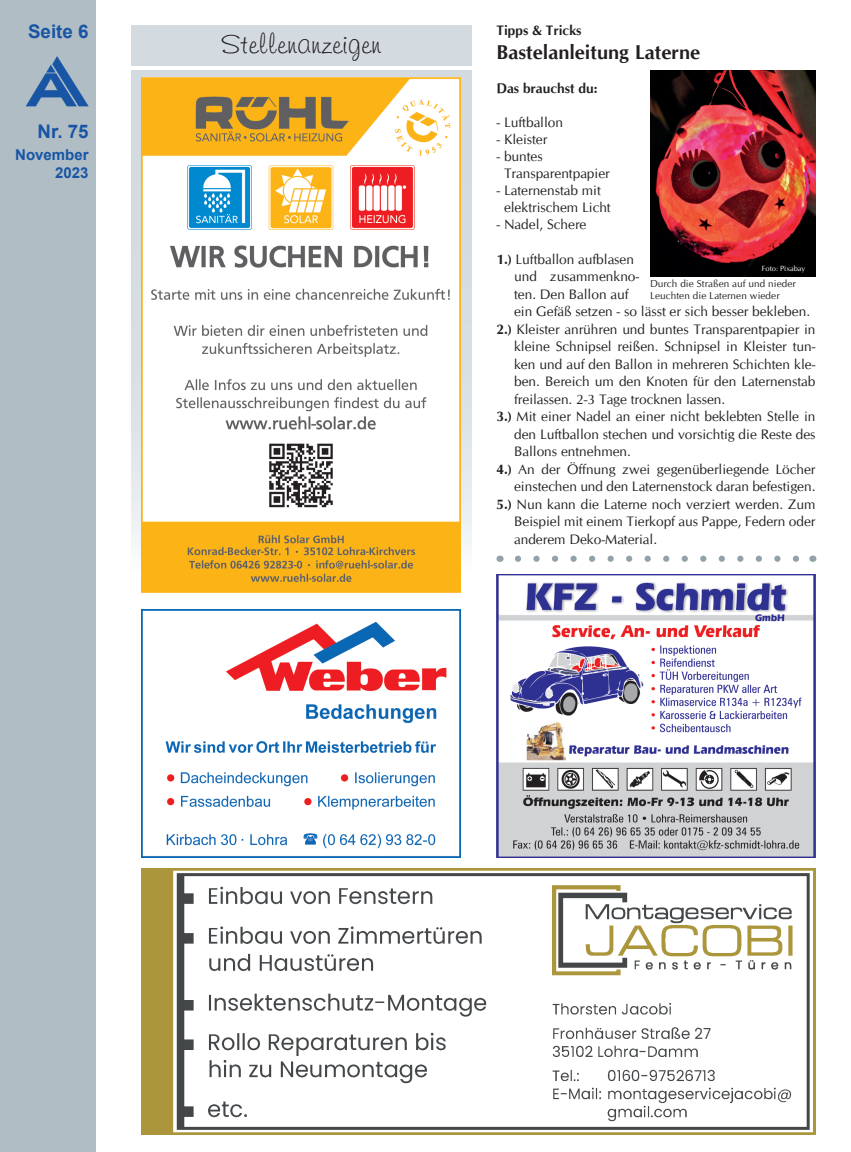
<style>
.page{position:relative;width:851px;height:1152px;background:#fff}
.page>*{position:absolute;margin:0;border:0;box-sizing:border-box;transform-origin:0 0}
.t1{font:30px "Helmsley";color:#231f20}
.t2{font:700 20px "CG Omega";color:#231f20}
.t3{font:700 18.75px "Arial";color:#1855a5}
.t4{font:700 15px/18px "Arial";color:#1855a5;text-align:right}
.t5{font:13.75px/17px "CG Omega";color:#231f20}
.t6{font:700 13.75px "CG Omega";color:#231f20}
.t7{font:10px/12px "CG Omega";letter-spacing:.01em;color:#231f20}
.t8{font:7.5px "CG Omega";color:#fff}
.s1{font-weight:700}
</style>
<div class="page">
<div style="left:0;top:0;width:96px;height:1152px;background:#b0bdc4"></div>
<svg style="left:26px;top:56px;width:63px;height:50px"></svg>
<img style="left:496px;top:574px;width:319px;height:283px">
<svg style="left:518px;top:555px;width:281px;height:7px"></svg>
<img style="left:650px;top:70px;width:165px;height:206px">
<img style="left:141px;top:868px;width:674px;height:266px">
<svg style="left:131px;top:70px;width:340px;height:509px;background:#dfdbca"></svg>
<div style="left:131px;top:25px;width:340px;height:42px;background:#d3dbe0"></div>
<img style="left:142px;top:78px;width:319px;height:514px">
<img style="left:142px;top:609px;width:319px;height:248px">
<h3 class="t3" style="left:28px;top:19px;width:62px">Seite 6</h3>
<h3 class="t3" style="left:38px;top:118px;width:53px">Nr. 75</h3>
<p class="t4" style="left:15px;top:146px;width:75px">November<br>2023</p>
<h1 class="t1" style="left:221px;top:25px;width:162px">Stellenanzeigen</h1>
<p class="t6" style="left:496px;top:22px;width:87px">Tipps &amp; Tricks</p>
<h2 class="t2" style="left:496px;top:40px;width:205px">Bastelanleitung Laterne</h2>
<p class="t6" style="left:496px;top:80px;width:103px">Das brauchst du:</p>
<p class="t5" style="left:496px;top:114px;width:68px">- Luftballon</p>
<p class="t5" style="left:496px;top:131px;width:52px">- Kleister</p>
<p class="t5" style="left:504px;top:148px;width:107px;text-indent:-8px">- buntes<br>Transparentpapier</p>
<p class="t5" style="left:504px;top:182px;width:108px;text-indent:-8px">- Laternenstab mit elektrischem Licht</p>
<p class="t5" style="left:496px;top:216px;width:91px">- Nadel, Schere</p>
<p class="t5" style="left:496px;top:250px;width:139px"><span class="s1">1.)</span> Luftballon aufblasen</p>
<p class="t5" style="left:514px;top:268px;width:127px">und zusammenkno-</p>
<p class="t5" style="left:514px;top:285px;width:116px">ten. Den Ballon auf</p>
<p class="t5" style="left:514px;top:303px;width:297px">ein Gefäß setzen - so lässt er sich besser bekleben.</p>
<p class="t5" style="left:496px;top:320px;width:320px"><span class="s1">2.)</span> Kleister anrühren und buntes Transparentpapier in</p>
<p class="t5" style="left:514px;top:338px;width:303px">kleine Schnipsel reißen. Schnipsel in Kleister tun-</p>
<p class="t5" style="left:514px;top:355px;width:303px">ken und auf den Ballon in mehreren Schichten kle-</p>
<p class="t5" style="left:514px;top:373px;width:303px">ben. Bereich um den Knoten für den Laternenstab</p>
<p class="t5" style="left:514px;top:390px;width:213px">freilassen. 2-3 Tage trocknen lassen.</p>
<p class="t5" style="left:496px;top:408px;width:320px"><span class="s1">3.)</span> Mit einer Nadel an einer nicht beklebten Stelle in</p>
<p class="t5" style="left:514px;top:425px;width:303px">den Luftballon stechen und vorsichtig die Reste des</p>
<p class="t5" style="left:514px;top:443px;width:118px">Ballons entnehmen.</p>
<p class="t5" style="left:496px;top:461px;width:320px"><span class="s1">4.)</span> An der Öffnung zwei gegenüberliegende Löcher</p>
<p class="t5" style="left:514px;top:478px;width:303px">einstechen und den Laternenstock daran befestigen.</p>
<p class="t5" style="left:496px;top:496px;width:320px"><span class="s1">5.)</span> Nun kann die Laterne noch verziert werden. Zum</p>
<p class="t5" style="left:514px;top:513px;width:303px">Beispiel mit einem Tierkopf aus Pappe, Federn oder</p>
<p class="t5" style="left:514px;top:531px;width:144px">anderem Deko-Material.</p>
<p class="t8" style="left:761px;top:264px;width:45px">Foto: Pixabay</p>
<p class="t7" style="left:650px;top:278px;width:147px">Durch die Straßen auf und nieder<br>Leuchten die Laternen wieder</p>
</div>
